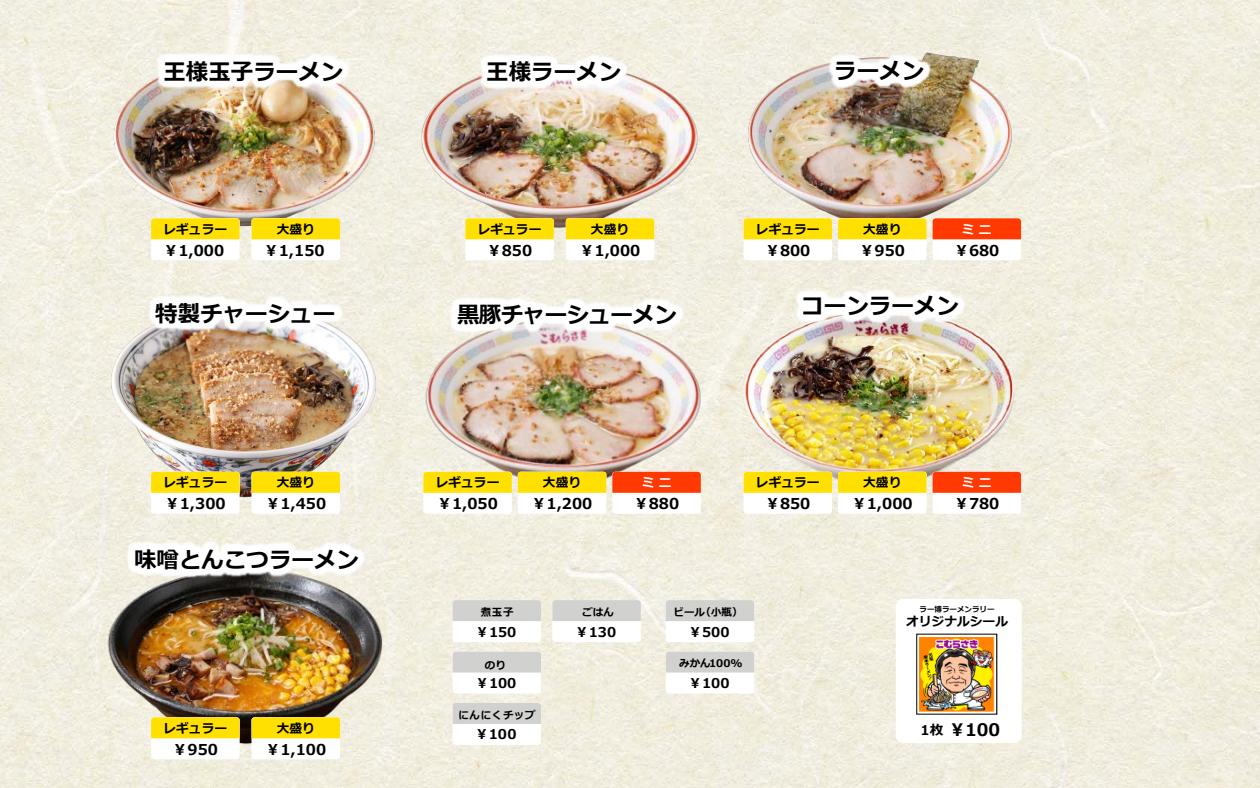
<style>
.page{position:relative;width:1260px;height:788px;background:#fff}
.page>*{position:absolute;margin:0;border:0;box-sizing:border-box;transform-origin:0 0}
.t1{font:700 22.5px "Meiryo";color:#000}
.t2{font:700 22.5px "Meiryo";letter-spacing:-.025em;color:#000}
.t3{font:700 17.25px "Meiryo";color:#000}
.t4{font:700 15px "Meiryo";color:#000}
.t5{font:700 13.5px "Meiryo";color:#000}
.t6{font:700 12.75px "Meiryo";color:#000}
.t7{font:700 12.75px "Meiryo";color:#fff}
.t8{font:700 10.5px "Meiryo";color:#000}
.t9{font:700 10.5px "Meiryo";letter-spacing:.06em;color:#000}
.t10{font:700 7.5px "Meiryo";color:#000}
.s1{font-size:13.5px}
</style>
<div class="page">
<img style="left:0;top:0;width:1260px;height:788px">
<img style="left:65px;top:525px;width:360px;height:241px">
<img style="left:740px;top:303px;width:282px;height:189px">
<img style="left:734px;top:36px;width:290px;height:198px">
<img style="left:412px;top:292px;width:305px;height:216px">
<img style="left:441px;top:294px;width:252px;height:87px">
<img style="left:120px;top:540px;width:253px;height:86px">
<img style="left:754px;top:286px;width:253px;height:86px">
<img style="left:753px;top:51px;width:252px;height:87px">
<img style="left:411px;top:39px;width:299px;height:202px">
<img style="left:427px;top:51px;width:253px;height:87px">
<img style="left:96px;top:38px;width:295px;height:198px">
<img style="left:127px;top:51px;width:253px;height:87px">
<img style="left:76px;top:286px;width:336px;height:224px">
<img style="left:119px;top:294px;width:253px;height:87px">
<div style="left:896px;top:598px;width:126px;height:144px;background:#fff;border-radius:8px"></div>
<img style="left:919px;top:634px;width:79px;height:80px">
<svg style="left:151px;top:218px;width:89px;height:42px"></svg>
<svg style="left:252px;top:218px;width:88px;height:42px"></svg>
<svg style="left:465px;top:218px;width:89px;height:42px"></svg>
<svg style="left:566px;top:218px;width:88px;height:42px"></svg>
<svg style="left:151px;top:471px;width:89px;height:42px"></svg>
<svg style="left:252px;top:471px;width:88px;height:42px"></svg>
<svg style="left:744px;top:218px;width:88px;height:42px"></svg>
<svg style="left:838px;top:218px;width:89px;height:42px"></svg>
<svg style="left:933px;top:218px;width:88px;height:42px"></svg>
<svg style="left:744px;top:471px;width:88px;height:42px"></svg>
<svg style="left:838px;top:471px;width:89px;height:42px"></svg>
<svg style="left:933px;top:471px;width:88px;height:42px"></svg>
<svg style="left:151px;top:717px;width:89px;height:42px"></svg>
<svg style="left:252px;top:717px;width:88px;height:42px"></svg>
<svg style="left:666px;top:651px;width:88px;height:42px"></svg>
<svg style="left:666px;top:600px;width:88px;height:42px"></svg>
<svg style="left:453px;top:600px;width:88px;height:42px"></svg>
<svg style="left:453px;top:702px;width:88px;height:42px"></svg>
<svg style="left:552px;top:600px;width:89px;height:42px"></svg>
<svg style="left:423px;top:471px;width:89px;height:42px"></svg>
<svg style="left:518px;top:471px;width:88px;height:42px"></svg>
<svg style="left:612px;top:471px;width:89px;height:42px"></svg>
<svg style="left:453px;top:651px;width:88px;height:42px"></svg>
<h1 class="t1" style="left:163px;top:56px;width:181px">王様玉子ラーメン</h1>
<h1 class="t1" style="left:486px;top:56px;width:136px">王様ラーメン</h1>
<h1 class="t1" style="left:834px;top:55px;width:91px">ラーメン</h1>
<p class="t6" style="left:163px;top:220px;width:65px">レギュラー</p>
<p class="t4" style="left:163px;top:239px;width:62px">￥1,000</p>
<p class="t6" style="left:277px;top:220px;width:40px">大盛り</p>
<p class="t4" style="left:264px;top:239px;width:62px">￥1,150</p>
<p class="t6" style="left:478px;top:220px;width:65px">レギュラー</p>
<p class="t4" style="left:487px;top:239px;width:47px">￥850</p>
<p class="t6" style="left:591px;top:220px;width:40px">大盛り</p>
<p class="t4" style="left:580px;top:239px;width:62px">￥1,000</p>
<p class="t6" style="left:756px;top:220px;width:65px">レギュラー</p>
<p class="t4" style="left:765px;top:239px;width:47px">￥800</p>
<p class="t6" style="left:863px;top:220px;width:40px">大盛り</p>
<p class="t4" style="left:860px;top:239px;width:47px">￥950</p>
<p class="t7" style="left:962px;top:220px;width:31px">ミ ニ</p>
<p class="t4" style="left:954px;top:239px;width:47px">￥680</p>
<h1 class="t1" style="left:155px;top:298px;width:182px">特製チャーシュー</h1>
<h1 class="t2" style="left:457px;top:299px;width:221px">黒豚チャーシューメン</h1>
<h1 class="t1" style="left:801px;top:290px;width:159px">コーンラーメン</h1>
<p class="t6" style="left:163px;top:473px;width:65px">レギュラー</p>
<p class="t4" style="left:165px;top:493px;width:62px">￥1,300</p>
<p class="t6" style="left:277px;top:473px;width:40px">大盛り</p>
<p class="t4" style="left:265px;top:493px;width:62px">￥1,450</p>
<p class="t6" style="left:436px;top:473px;width:65px">レギュラー</p>
<p class="t4" style="left:437px;top:493px;width:62px">￥1,050</p>
<p class="t6" style="left:543px;top:473px;width:40px">大盛り</p>
<p class="t4" style="left:532px;top:493px;width:62px">￥1,200</p>
<p class="t7" style="left:642px;top:473px;width:31px">ミ ニ</p>
<p class="t4" style="left:634px;top:493px;width:47px">￥880</p>
<p class="t6" style="left:756px;top:473px;width:65px">レギュラー</p>
<p class="t4" style="left:765px;top:493px;width:47px">￥850</p>
<p class="t6" style="left:863px;top:473px;width:40px">大盛り</p>
<p class="t4" style="left:852px;top:493px;width:62px">￥1,000</p>
<p class="t7" style="left:962px;top:473px;width:31px">ミ ニ</p>
<p class="t4" style="left:954px;top:493px;width:47px">￥780</p>
<h1 class="t1" style="left:134px;top:543px;width:227px">味噌とんこつラーメン</h1>
<p class="t8" style="left:481px;top:605px;width:34px">煮玉子</p>
<p class="t5" style="left:476px;top:622px;width:42px">￥150</p>
<p class="t8" style="left:582px;top:604px;width:33px">ごはん</p>
<p class="t5" style="left:575px;top:622px;width:42px">￥130</p>
<p class="t8" style="left:674px;top:604px;width:71px">ビール（小瓶）</p>
<p class="t5" style="left:689px;top:622px;width:42px">￥500</p>
<p class="t10" style="left:920px;top:603px;width:76px">ラー博ラーメンラリー</p>
<p class="t6" style="left:906px;top:612px;width:103px">オリジナルシール</p>
<p class="t8" style="left:485px;top:657px;width:22px">のり</p>
<p class="t5" style="left:476px;top:673px;width:42px">￥100</p>
<p class="t8" style="left:679px;top:655px;width:65px">みかん100%</p>
<p class="t5" style="left:689px;top:673px;width:42px">￥100</p>
<p class="t6" style="left:163px;top:719px;width:65px">レギュラー</p>
<p class="t4" style="left:173px;top:738px;width:47px">￥950</p>
<p class="t6" style="left:277px;top:719px;width:40px">大盛り</p>
<p class="t4" style="left:265px;top:738px;width:62px">￥1,100</p>
<p class="t9" style="left:459px;top:708px;width:79px">にんにくチップ</p>
<p class="t5" style="left:475px;top:725px;width:43px">￥100</p>
<p class="t3" style="left:921px;top:717px;width:81px"><span class="s1">1枚</span> ￥100</p>
</div>
